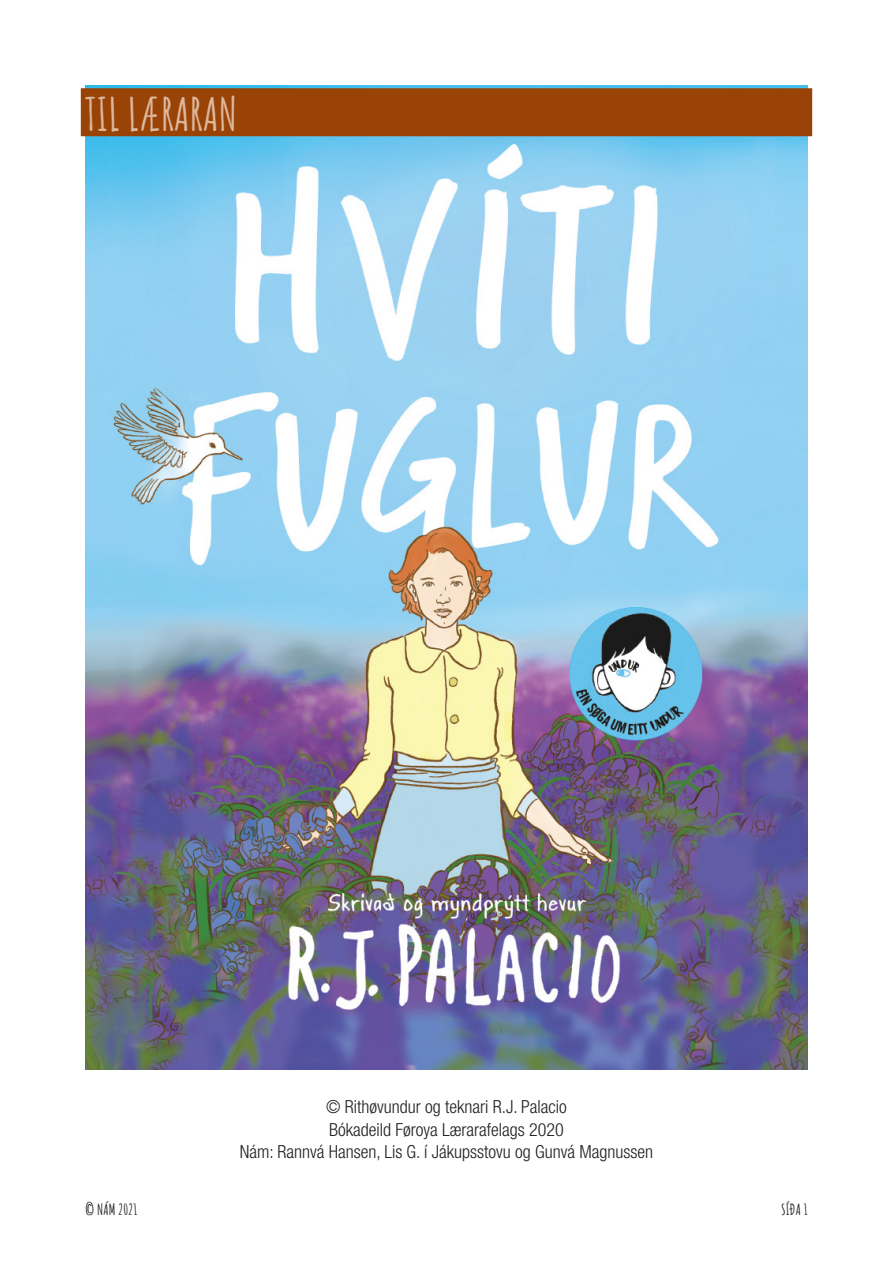
<style>
.page{position:relative;width:893px;height:1263px;background:#fff}
.page>*{position:absolute;margin:0;border:0;box-sizing:border-box;transform-origin:0 0}
.Yvirskrift{font:700 45px "Amatic SC";color:#ddb79c}
.Breyðtekstur{font:300 condensed 18px "Helvetica Neue";color:#231f20}
.t1{font:700 15px "Amatic SC";color:#231f20}
</style>
<div class="page">
<img style="left:85px;top:85px;width:723px;height:984px">
<div style="left:81px;top:88px;width:731px;height:48px;background:#994307"></div>
<p class="Yvirskrift" style="left:85px;top:80px;width:154px">TIL LÆRARAN</p>
<p class="Breyðtekstur" style="left:326px;top:1096px;width:242px">© Rithøvundur og teknari R.J. Palacio</p>
<p class="Breyðtekstur" style="left:329px;top:1119px;width:236px">Bókadeild Føroya Lærarafelags 2020</p>
<p class="Breyðtekstur" style="left:240px;top:1141px;width:415px">Nám: Rannvá Hansen, Lis G. í Jákupsstovu og Gunvá Magnussen</p>
<p class="t1" style="left:85px;top:1198px;width:54px">© NÁM 2021</p>
<p class="t1" style="left:781px;top:1198px;width:28px">SÍÐA 1</p>
</div>
